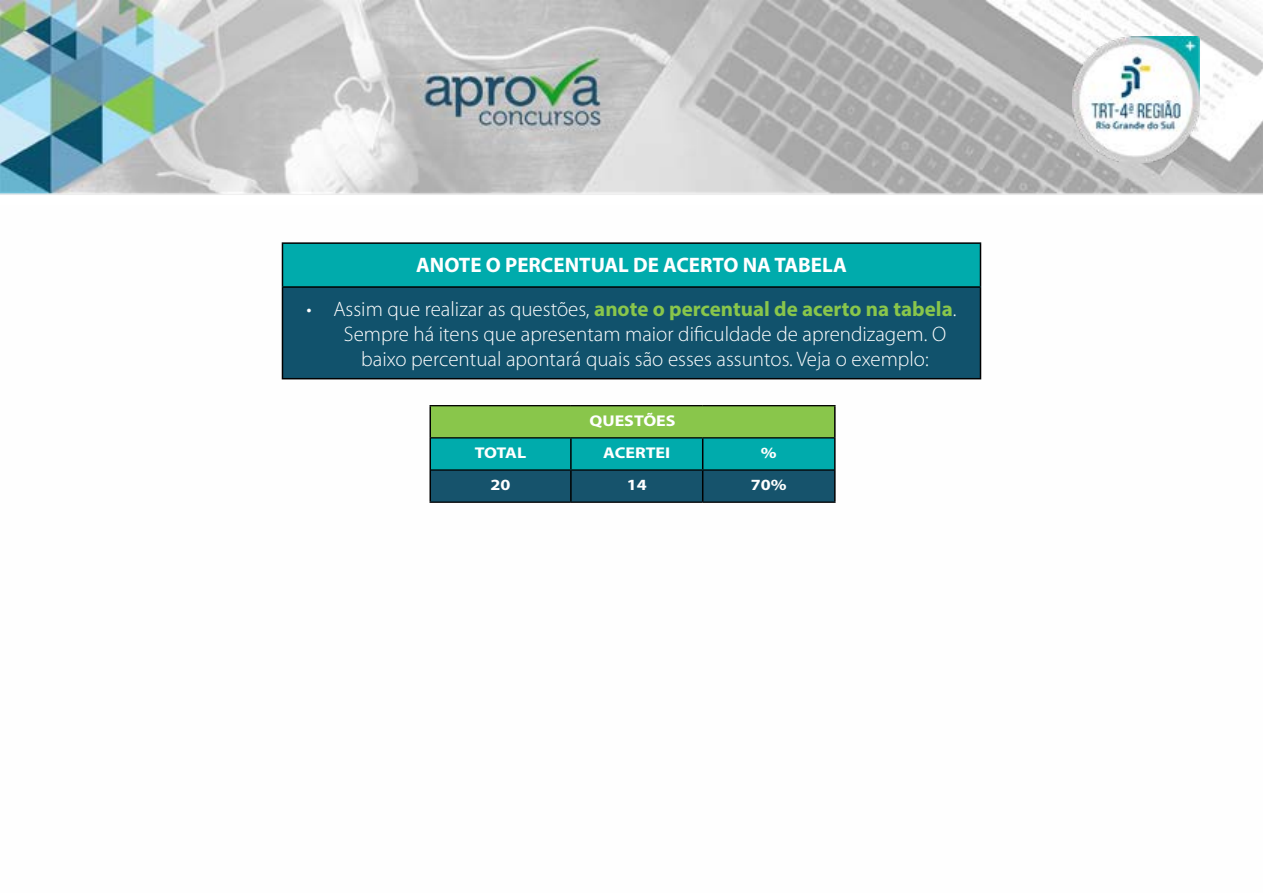
<style>
.page{position:relative;width:1263px;height:893px;background:#fff}
.page>*{position:absolute;margin:0;border:0;box-sizing:border-box;transform-origin:0 0}
.t1{font:300 21px "Myriad Pro";color:#fff}
.t2{font:700 21px "Myriad Pro";color:#89c64b}
.t3{font:700 21px "Myriad Pro";color:#fff}
.t4{font:700 15.6px "Myriad Pro";color:#fff;scale:1.15 1}
.s1{font-weight:300;color:#fff}
</style>
<div class="page">
<img style="left:0;top:0;width:1263px;height:380px">
<div style="left:282px;top:243px;width:698px;height:44px;background:#00abac"></div>
<div style="left:282px;top:287px;width:698px;height:92px;background:#11526c"></div>
<hr style="left:282px;top:242px;width:699px;height:2px;background:#000">
<hr style="left:282px;top:244px;width:1px;height:42px;background:#000">
<hr style="left:980px;top:244px;width:1px;height:42px;background:#000">
<hr style="left:282px;top:286px;width:699px;height:2px;background:#000">
<hr style="left:282px;top:288px;width:1px;height:90px;background:#000">
<hr style="left:980px;top:288px;width:1px;height:90px;background:#000">
<hr style="left:282px;top:378px;width:699px;height:1px;background:#000">
<div style="left:430px;top:406px;width:405px;height:32px;background:#89c64b"></div>
<svg style="left:431px;top:438px;width:403px;height:63px;background:#0a7e8b"></svg>
<hr style="left:429px;top:405px;width:142px;height:1px;background:#000">
<hr style="left:571px;top:405px;width:132px;height:1px;background:#000">
<hr style="left:703px;top:405px;width:133px;height:1px;background:#000">
<hr style="left:431px;top:437px;width:140px;height:1px;background:#000">
<hr style="left:571px;top:437px;width:132px;height:1px;background:#000">
<hr style="left:703px;top:437px;width:131px;height:1px;background:#000">
<hr style="left:431px;top:469px;width:140px;height:2px;background:#000">
<hr style="left:571px;top:469px;width:132px;height:2px;background:#000">
<hr style="left:703px;top:469px;width:131px;height:2px;background:#000">
<hr style="left:429px;top:501px;width:142px;height:2px;background:#000">
<hr style="left:571px;top:501px;width:132px;height:2px;background:#000">
<hr style="left:703px;top:501px;width:133px;height:2px;background:#000">
<hr style="left:429px;top:406px;width:2px;height:32px;background:#000">
<hr style="left:834px;top:406px;width:2px;height:32px;background:#000">
<hr style="left:429px;top:438px;width:2px;height:32px;background:#000">
<hr style="left:570px;top:438px;width:2px;height:31px;background:#000">
<hr style="left:702px;top:438px;width:1px;height:31px;background:#000">
<hr style="left:834px;top:438px;width:2px;height:32px;background:#000">
<hr style="left:429px;top:470px;width:2px;height:31px;background:#000">
<hr style="left:570px;top:471px;width:2px;height:30px;background:#000">
<hr style="left:702px;top:471px;width:1px;height:30px;background:#000">
<hr style="left:834px;top:470px;width:2px;height:31px;background:#000">
<img style="left:1073px;top:36px;width:126px;height:127px">
<p class="t3" style="left:416px;top:251px;width:432px">ANOTE O PERCENTUAL DE ACERTO NA TABELA</p>
<p class="t2" style="left:306px;top:295px;width:651px"><span class="s1">• Assim que realizar as questões,</span> anote o percentual de acerto na tabela<span class="s1">.</span></p>
<p class="t1" style="left:344px;top:321px;width:604px">Sempre há itens que apresentam maior dificuldade de aprendizagem. O</p>
<p class="t1" style="left:361px;top:346px;width:569px">baixo percentual apontará quais são esses assuntos. Veja o exemplo:</p>
<p class="t4" style="left:589px;top:410px;width:76px">QUESTÕES</p>
<p class="t4" style="left:475px;top:443px;width:46px">TOTAL</p>
<p class="t4" style="left:603px;top:443px;width:60px">ACERTEI</p>
<p class="t4" style="left:761px;top:443px;width:15px">%</p>
<p class="t4" style="left:491px;top:475px;width:19px">20</p>
<p class="t4" style="left:627px;top:475px;width:19px">14</p>
<p class="t4" style="left:751px;top:475px;width:33px">70%</p>
</div>
